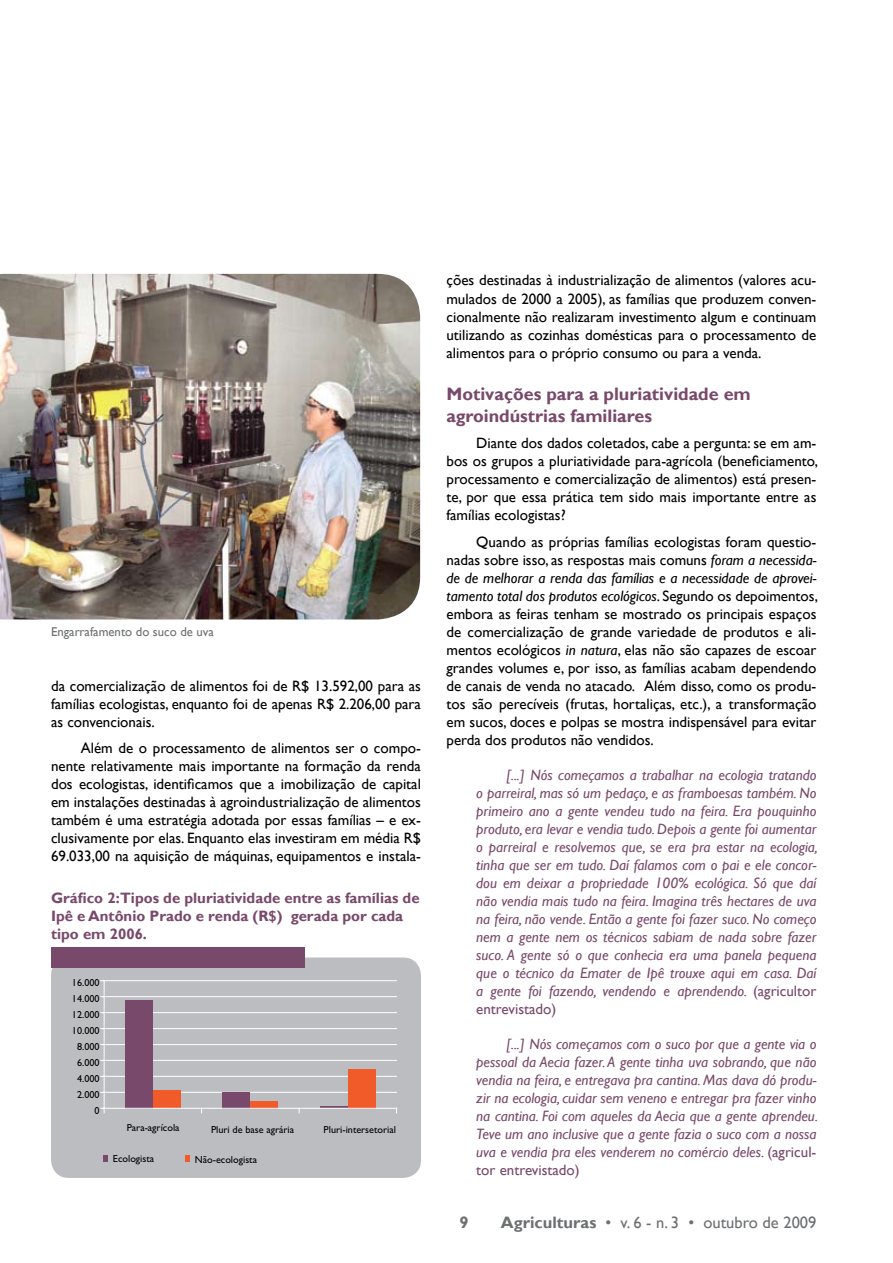
<style>
.page{position:relative;width:893px;height:1263px;background:#fff}
.page>*{position:absolute;margin:0;border:0;box-sizing:border-box;transform-origin:0 0}
.t1{font:700 18px/21.6px "Gill Sans";color:#78496a}
.t2{font:16.5px "Gill Sans";color:#6d6f71}
.t3{font:700 16.5px "Gill Sans";color:#6d6f71}
.t4{font:15px/18px "Gill Sans";color:#000;text-align:justify}
.t5{font:italic 15px/18px "Gill Sans";color:#78496a;text-align:justify}
.t6{font:700 15px/18px "Gill Sans";color:#78496a}
.t7{font:12.75px "Gill Sans";color:#6d6f71}
.t8{font:10.2px "Gill Sans";color:#000}
.s1{font-style:italic}
.s2{font-style:normal}
.s3{font-weight:700}
</style>
<div class="page">
<img style="left:0;top:274px;width:420px;height:345px">
<div style="left:51px;top:957px;width:370px;height:221px;background:#bcbdc0;border-radius:18px"></div>
<div style="left:51px;top:948px;width:253px;height:20px;background:#78496a"></div>
<hr style="left:104px;top:1092px;width:293px;height:1px;background:#fff">
<hr style="left:104px;top:1076px;width:293px;height:1px;background:#fff">
<hr style="left:104px;top:1060px;width:293px;height:1px;background:#fff">
<hr style="left:104px;top:1044px;width:293px;height:1px;background:#fff">
<hr style="left:104px;top:1028px;width:293px;height:1px;background:#fff">
<hr style="left:104px;top:1012px;width:293px;height:1px;background:#fff">
<hr style="left:104px;top:996px;width:293px;height:1px;background:#fff">
<hr style="left:104px;top:980px;width:293px;height:1px;background:#fff">
<div style="left:125px;top:1000px;width:28px;height:108px;background:#78496a"></div>
<div style="left:222px;top:1092px;width:28px;height:16px;background:#78496a"></div>
<hr style="left:320px;top:1106px;width:28px;height:2px;background:#78496a">
<div style="left:153px;top:1091px;width:28px;height:17px;background:#f15a29"></div>
<div style="left:250px;top:1101px;width:28px;height:7px;background:#f15a29"></div>
<div style="left:348px;top:1069px;width:28px;height:39px;background:#f15a29"></div>
<hr style="left:104px;top:981px;width:1px;height:127px;background:#fff">
<hr style="left:104px;top:1108px;width:293px;height:1px;background:#fff">
<svg style="left:103px;top:1155px;width:5px;height:6px"></svg>
<svg style="left:185px;top:1155px;width:5px;height:7px"></svg>
<p class="t7" style="left:51px;top:624px;width:164px">Engarrafamento do suco de uva</p>
<p class="t4" style="left:51px;top:677px;width:371px">da comercialização de alimentos foi de R$ 13.592,00 para as famílias ecologistas, enquanto foi de apenas R$ 2.206,00 para as convencionais.</p>
<p class="t4" style="left:51px;top:740px;width:371px;text-indent:30px">Além de o processamento de alimentos ser o compo&shy;nente relativamente mais importante na formação da renda dos ecologistas, identificamos que a imobilização de capital em instalações destinadas à agroindustrialização de alimentos também é uma estratégia adotada por essas famílias – e ex&shy;clusivamente por elas. Enquanto elas investiram em média R$ 69.033,00 na aquisição de máquinas, equipamentos e instala-</p>
<p class="t6" style="left:51px;top:890px;width:370px">Gráfico 2:Tipos de pluriatividade entre as famílias de<br>Ipê e Antônio Prado e renda (R$) gerada por cada tipo em 2006.</p>
<p class="t8" style="left:72px;top:977px;width:29px">16.000</p>
<p class="t8" style="left:72px;top:993px;width:29px">14.000</p>
<p class="t8" style="left:72px;top:1009px;width:29px">12.000</p>
<p class="t8" style="left:72px;top:1025px;width:29px">10.000</p>
<p class="t8" style="left:77px;top:1041px;width:24px">8.000</p>
<p class="t8" style="left:77px;top:1056px;width:24px">6.000</p>
<p class="t8" style="left:77px;top:1072px;width:24px">4.000</p>
<p class="t8" style="left:77px;top:1088px;width:24px">2.000</p>
<p class="t8" style="left:95px;top:1104px;width:7px">0</p>
<p class="t8" style="left:127px;top:1121px;width:54px">Para-agrícola</p>
<p class="t8" style="left:211px;top:1123px;width:85px">Pluri de base agrária</p>
<p class="t8" style="left:324px;top:1123px;width:74px">Pluri-intersetorial</p>
<p class="t8" style="left:113px;top:1153px;width:43px">Ecologista</p>
<p class="t8" style="left:195px;top:1153px;width:64px">Não-ecologista</p>
<p class="t4" style="left:446px;top:272px;width:371px">ções destinadas à industrialização de alimentos (valores acu&shy;mulados de 2000 a 2005), as famílias que produzem conven&shy;cionalmente não realizaram investimento algum e continuam utilizando as cozinhas domésticas para o processamento de alimentos para o próprio consumo ou para a venda.</p>
<p class="t1" style="left:446px;top:384px;width:306px">Motivações para a pluriatividade em agroindústrias familiares</p>
<p class="t4" style="left:446px;top:435px;width:373px;text-indent:30px">Diante dos dados coletados, cabe a pergunta: se em am&shy;bos os grupos a pluriatividade para-agrícola (beneficiamento, processamento e comercialização de alimentos) está presen&shy;te, por que essa prática tem sido mais importante entre as famílias ecologistas?</p>
<p class="t4" style="left:446px;top:533px;width:373px;text-indent:30px">Quando as próprias famílias ecologistas foram questio&shy;nadas sobre isso, as respostas mais comuns <span class="s1">foram a necessida&shy;de de melhorar a renda das famílias e a necessidade de aprovei&shy;tamento total dos produtos ecológicos</span>. Segundo os depoimentos, embora as feiras tenham se mostrado os principais espaços de comercialização de grande variedade de produtos e ali&shy;mentos ecológicos <span class="s1">in natura</span>, elas não são capazes de escoar grandes volumes e, por isso, as famílias acabam dependendo de canais de venda no atacado. Além disso, como os produ&shy;tos são perecíveis (frutas, hortaliças, etc.), a transformação em sucos, doces e polpas se mostra indispensável para evitar perda dos produtos não vendidos.</p>
<p class="t5" style="left:476px;top:766px;width:343px;text-indent:30px">[...] Nós começamos a trabalhar na ecologia tratando o parreiral, mas só um pedaço, e as framboesas também. No primeiro ano a gente vendeu tudo na feira. Era pouquinho produto, era levar e vendia tudo. Depois a gente foi aumentar o parreiral e resolvemos que, se era pra estar na ecologia, tinha que ser em tudo. Daí falamos com o pai e ele concor&shy;dou em deixar a propriedade 100% ecológica. Só que daí não vendia mais tudo na feira. Imagina três hectares de uva na feira, não vende. Então a gente foi fazer suco. No começo nem a gente nem os técnicos sabiam de nada sobre fazer suco. A gente só o que conhecia era uma panela pequena que o técnico da Emater de Ipê trouxe aqui em casa. Daí a gente foi fazendo, vendendo e aprendendo. <span class="s2">(agricultor entrevistado)</span></p>
<p class="t5" style="left:476px;top:1035px;width:343px;text-indent:30px">[...] Nós começamos com o suco por que a gente via o pessoal da Aecia fazer. A gente tinha uva sobrando, que não vendia na feira, e entregava pra cantina. Mas dava dó produ&shy;zir na ecologia, cuidar sem veneno e entregar pra fazer vinho na cantina. Foi com aqueles da Aecia que a gente aprendeu.<br>Teve um ano inclusive que a gente fazia o suco com a nossa uva e vendia pra eles venderem no comércio deles. <span class="s2">(agricul&shy;tor entrevistado)</span></p>
<p class="t3" style="left:459px;top:1212px;width:11px">9</p>
<p class="t2" style="left:501px;top:1212px;width:317px"><span class="s3">Agriculturas</span> • v. 6 - n. 3 • outubro de 2009</p>
</div>
